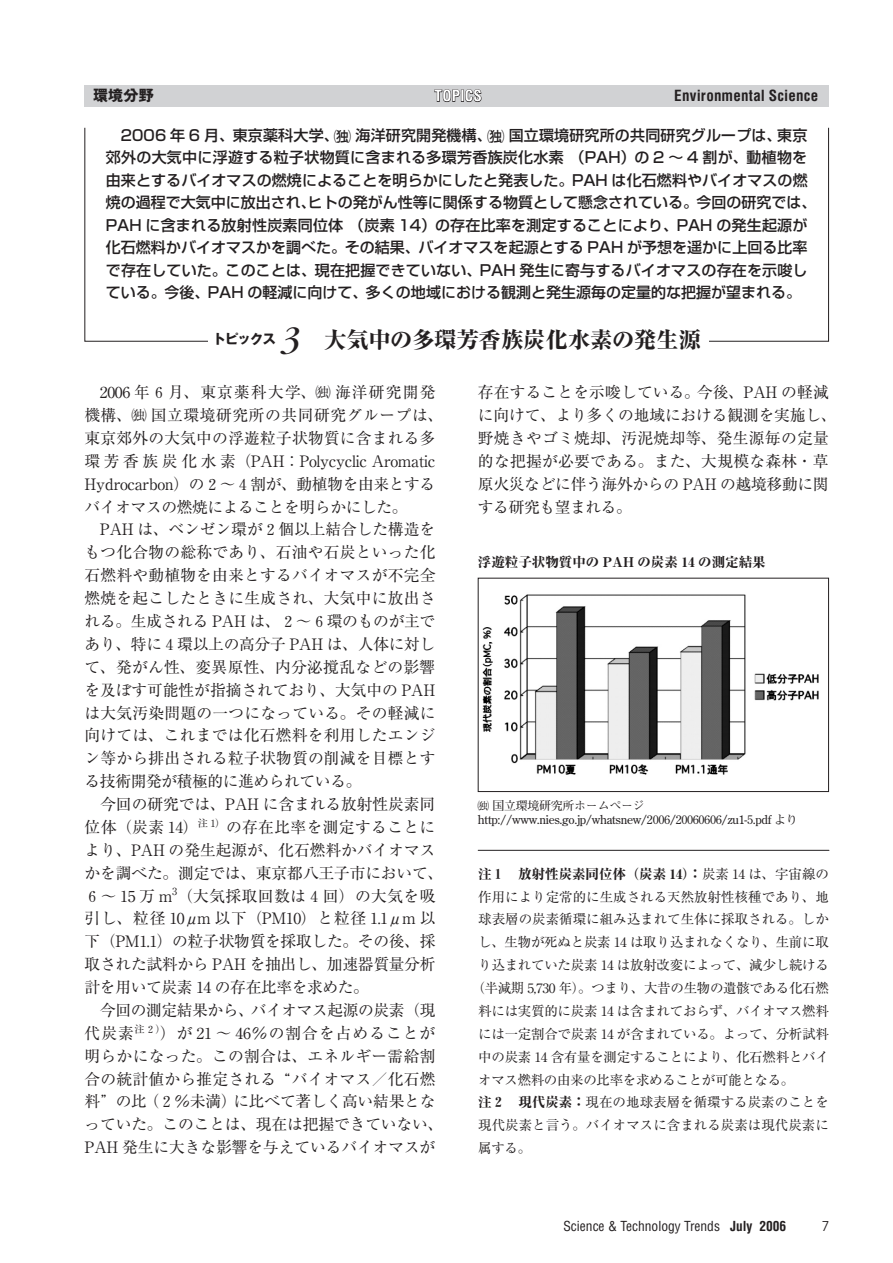
<style>
.page{position:relative;width:893px;height:1263px;background:#fff}
.page>*{position:absolute;margin:0;border:0;box-sizing:border-box;transform-origin:0 0}
.t1{font:800 22.5px "Ryumin";letter-spacing:-.015em;color:#231f20}
.t2{font:15.75px/23px "Ryumin";letter-spacing:-.005em;color:#231f20}
.t3{font:500 15px/22.5px "Shin Go";letter-spacing:.005em;color:#231f20}
.t4{font:700 condensed 15px "Helvetica";letter-spacing:.01em;color:#231f20}
.t5{font:700 condensed 15px "Helvetica";letter-spacing:.02em;color:#fff}
.t6{font:700 15px "Gothic MB101";color:#231f20}
.t7{font:13.5px "Ryumin";letter-spacing:-.02em;color:#231f20}
.t8{font:13.5px "Ryumin";color:#231f20}
.t9{font:800 13.5px "Ryumin";color:#231f20}
.t10{font:condensed 13.5px "Helvetica";color:#231f20}
.t11{font:700 13.5px "Gothic MB101";letter-spacing:-.08em;color:#231f20}
.t12{font:13.5px "Avant Garde";color:#231f20}
.t13{font:700 12px/14.7px "Futo Min A101";letter-spacing:-.025em;color:#231f20}
.s1{font-family:"Nistep Fnt 2";font-weight:400;font-size:16.5px}
.s2{font-family:"Garamond";font-weight:400;font-style:italic;font-size:36px}
.s3{font-family:"Nistep";font-size:17.4px}
.s4{font-family:"Nistep";font-weight:400;font-size:13.2px}
.s5{font-weight:400}
.s6{font-weight:800}
.s7{font-weight:700}
</style>
<div class="page">
<div style="left:85px;top:85px;width:744px;height:21px;background:#d1d2d4"></div>
<svg style="left:434px;top:89px;width:48px;height:18px"></svg>
<hr style="left:478px;top:850px;width:351px;height:1px;background:#231f20">
<img style="left:482px;top:594px;width:337px;height:181px">
<div style="left:478px;top:578px;width:351px;height:214px;border:1px solid #231f20"></div>
<p class="t6" style="left:93px;top:85px;width:62px">環境分野</p>
<p class="t5" style="left:435px;top:86px;width:49px">TOPICS</p>
<p class="t4" style="left:674px;top:86px;width:145px">Environmental Science</p>
<p class="t3" style="left:106px;top:123px;width:712px">　2006 年 6 月、東京薬科大学、<span class="s1">Z</span> 海洋研究開発機構、<span class="s1">Z</span> 国立環境研究所の共同研究グループは、東京郊外の大気中に浮遊する粒子状物質に含まれる多環芳香族炭化水素（PAH）の 2 ～ 4 割が、動植物を由来とするバイオマスの燃焼によることを明らかにしたと発表した。PAH は化石燃料やバイオマスの燃焼の過程で大気中に放出され、ヒトの発がん性等に関係する物質として懸念されている。今回の研究では、PAH に含まれる放射性炭素同位体（炭素 14）の存在比率を測定することにより、PAH の発生起源が化石燃料かバイオマスかを調べた。その結果、バイオマスを起源とする PAH が予想を遥かに上回る比率で存在していた。このことは、現在把握できていない、PAH 発生に寄与するバイオマスの存在を示唆している。今後、PAH の軽減に向けて、多くの地域における観測と発生源毎の定量的な把握が望まれる。</p>
<p class="t11" style="left:213px;top:329px;width:65px">トピックス</p>
<h1 class="t1" style="left:281px;top:325px;width:421px"><span class="s2">3</span>　大気中の多環芳香族炭化水素の発生源</h1>
<p class="t2" style="left:85px;top:381px;width:360px">　2006 年６月、東京薬科大学、<span class="s3">C</span> 海洋研究開発機構、<span class="s3">C</span> 国立環境研究所の共同研究グループは、東京郊外の大気中の浮遊粒子状物質に含まれる多環芳香族炭化水素（PAH：Polycyclic Aromatic<br>Hydrocarbon）の２～４割が、動植物を由来とするバイオマスの燃焼によることを明らかにした。　PAH は、ベンゼン環が２個以上結合した構造をもつ化合物の総称であり、石油や石炭といった化石燃料や動植物を由来とするバイオマスが不完全燃焼を起こしたときに生成され、大気中に放出される。生成される PAH は、２～６環のものが主であり、特に４環以上の高分子 PAH は、人体に対して、発がん性、変異原性、内分泌撹乱などの影響を及ぼす可能性が指摘されており、大気中の PAHは大気汚染問題の一つになっている。その軽減に向けては、これまでは化石燃料を利用したエンジン等から排出される粒子状物質の削減を目標とする技術開発が積極的に進められている。<br>　今回の研究では、PAH に含まれる放射性炭素同位体（炭素 14）<sup>注</sup> <sup>1）</sup>の存在比率を測定することにより、PAH の発生起源が、化石燃料かバイオマスかを調べた。測定では、東京都八王子市において、<br>６～ 15 万 m<sup>3</sup>（大気採取回数は４回）の大気を吸引し、粒径 10μm 以下（PM10）と粒径 1.1μm 以下（PM1.1）の粒子状物質を採取した。その後、採取された試料から PAH を抽出し、加速器質量分析計を用いて炭素 14 の存在比率を求めた。<br>　今回の測定結果から、バイオマス起源の炭素（現代炭素<sup>注２）</sup>）が 21 ～ 46％の割合を占めることが明らかになった。この割合は、エネルギー需給割合の統計値から推定される“バイオマス／化石燃料”の比（２％未満）に比べて著しく高い結果となっていた。このことは、現在は把握できていない、<br>PAH 発生に大きな影響を与えているバイオマスが</p>
<p class="t2" style="left:478px;top:381px;width:360px">存在することを示唆している。今後、PAH の軽減に向けて、より多くの地域における観測を実施し、野焼きやゴミ焼却、汚泥焼却等、発生源毎の定量的な把握が必要である。また、大規模な森林・草原火災などに伴う海外からの PAH の越境移動に関する研究も望まれる。</p>
<p class="t9" style="left:478px;top:554px;width:289px">浮遊粒子状物質中の PAH の炭素 14 の測定結果</p>
<p class="t13" style="left:478px;top:798px;width:321px"><span class="s4">C</span> 国立環境研究所ホームページhttp://www.nies.go.jp/whatsnew/2006/20060606/zu1-5.pdf より</p>
<p class="t9" style="left:478px;top:865px;width:352px">注１　放射性炭素同位体（炭素 14）：<span class="s5">炭素 14 は、宇宙線の</span></p>
<p class="t8" style="left:478px;top:888px;width:352px">作用により定常的に生成される天然放射性核種であり、地</p>
<p class="t8" style="left:478px;top:911px;width:352px">球表層の炭素循環に組み込まれて生体に採取される。しか</p>
<p class="t7" style="left:478px;top:934px;width:352px">し、生物が死ぬと炭素 14 は取り込まれなくなり、生前に取</p>
<p class="t7" style="left:478px;top:957px;width:352px">り込まれていた炭素 14 は放射改変によって、減少し続ける</p>
<p class="t7" style="left:471px;top:980px;width:359px">（半減期 5,730 年）。つまり、大昔の生物の遺骸である化石燃</p>
<p class="t7" style="left:478px;top:1003px;width:352px">料には実質的に炭素 14 は含まれておらず、バイオマス燃料</p>
<p class="t7" style="left:478px;top:1026px;width:352px">には一定割合で炭素 14 が含まれている。よって、分析試料</p>
<p class="t7" style="left:478px;top:1049px;width:352px">中の炭素 14 含有量を測定することにより、化石燃料とバイ</p>
<p class="t7" style="left:478px;top:1071px;width:318px">オマス燃料の由来の比率を求めることが可能となる。</p>
<p class="t8" style="left:478px;top:1094px;width:352px"><span class="s6">注２　現代炭素：</span>現在の地球表層を循環する炭素のことを</p>
<p class="t8" style="left:478px;top:1117px;width:352px">現代炭素と言う。バイオマスに含まれる炭素は現代炭素に</p>
<p class="t7" style="left:478px;top:1140px;width:54px">属する。</p>
<p class="t10" style="left:563px;top:1218px;width:224px">Science &amp; Technology Trends <span class="s7">July 2006</span></p>
<p class="t12" style="left:822px;top:1218px;width:9px">7</p>
</div>
